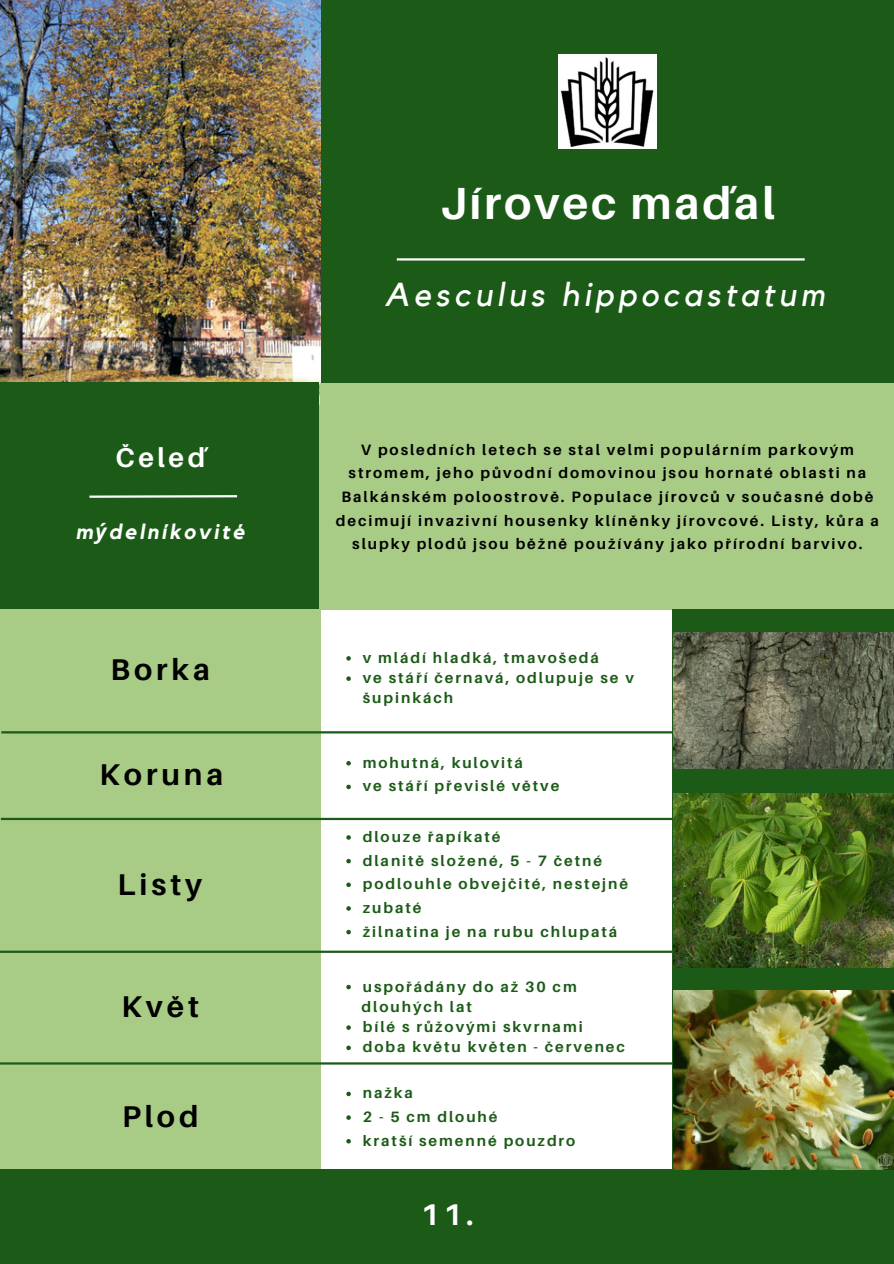
<style>
.page{position:relative;width:894px;height:1264px;background:#fff}
.page>*{position:absolute;margin:0;border:0;box-sizing:border-box;transform-origin:0 0}
.t1{font:700 45px "Aileron";letter-spacing:.06em;color:#fff}
.t2{font:italic 33px "Kollektif";letter-spacing:.13em;color:#fff}
.t3{font:700 30px "Aileron";letter-spacing:.13em;color:#000}
.t4{font:700 30px "Aileron";color:#fff}
.t5{font:700 27px "Aileron";letter-spacing:.13em;color:#fff}
.t6{font:italic 700 21px "Kollektif";letter-spacing:.13em;color:#fff}
.t7{font:700 15px/23.7px "Aileron";letter-spacing:.13em;color:#1c5b17}
.t8{font:700 15px/23.7px "Aileron";letter-spacing:.13em;color:#000;text-align:center}
.s1{font-family:"Noto Sans"}
</style>
<div class="page">
<div style="left:0;top:296px;width:320px;height:927px;background:#a8cb85"></div>
<div style="left:0;top:0;width:893px;height:383px;background:#1c5b17"></div>
<div style="left:0;top:1169px;width:893px;height:94px;background:#1c5b17"></div>
<hr style="left:396px;top:258px;width:408px;height:2px;background:#fff">
<img style="left:0;top:0;width:320px;height:404px">
<div style="left:0;top:382px;width:318px;height:227px;background:#1c5b17"></div>
<div style="left:320px;top:383px;width:573px;height:226px;background:#a8cb85"></div>
<img style="left:558px;top:54px;width:98px;height:95px">
<svg style="left:89px;top:495px;width:149px;height:3px"></svg>
<div style="left:672px;top:609px;width:221px;height:574px;background:#1c5b17"></div>
<hr style="left:1px;top:731px;width:671px;height:2px;background:#1c5b17">
<hr style="left:1px;top:817px;width:671px;height:3px;background:#1c5b17">
<hr style="left:0;top:950px;width:672px;height:2px;background:#1c5b17">
<hr style="left:0;top:1062px;width:672px;height:2px;background:#1c5b17">
<img style="left:673px;top:632px;width:220px;height:136px">
<img style="left:673px;top:793px;width:220px;height:174px">
<img style="left:673px;top:990px;width:219px;height:179px">
<svg style="left:346px;top:761px;width:5px;height:4px"></svg>
<svg style="left:346px;top:784px;width:5px;height:5px"></svg>
<svg style="left:346px;top:835px;width:5px;height:4px"></svg>
<svg style="left:346px;top:858px;width:5px;height:5px"></svg>
<svg style="left:346px;top:882px;width:5px;height:5px"></svg>
<svg style="left:346px;top:906px;width:5px;height:4px"></svg>
<svg style="left:346px;top:929px;width:5px;height:5px"></svg>
<svg style="left:346px;top:656px;width:5px;height:4px"></svg>
<svg style="left:346px;top:676px;width:5px;height:5px"></svg>
<svg style="left:346px;top:1091px;width:5px;height:5px"></svg>
<svg style="left:346px;top:1115px;width:5px;height:4px"></svg>
<svg style="left:346px;top:1139px;width:5px;height:4px"></svg>
<svg style="left:346px;top:984px;width:5px;height:5px"></svg>
<svg style="left:346px;top:1025px;width:5px;height:4px"></svg>
<svg style="left:346px;top:1045px;width:5px;height:5px"></svg>
<h3 class="t5" style="left:115px;top:440px;width:91px">Čeleď</h3>
<h3 class="t6" style="left:76px;top:522px;width:171px">m<span class="s1">ý</span>delníkovité</h3>
<h3 class="t3" style="left:110px;top:651px;width:101px">Borka</h3>
<h3 class="t3" style="left:99px;top:756px;width:125px">Koruna</h3>
<h3 class="t3" style="left:118px;top:865px;width:86px">Listy</h3>
<h3 class="t3" style="left:121px;top:987px;width:79px">Květ</h3>
<h3 class="t3" style="left:122px;top:1097px;width:78px">Plod</h3>
<h1 class="t1" style="left:440px;top:175px;width:336px">Jírovec maďal</h1>
<h2 class="t2" style="left:385px;top:279px;width:441px">Aesculus hippocastatum</h2>
<p class="t8" style="left:336px;top:437px;width:544px">V posledních letech se stal velmi populárním parkovým stromem, jeho původní domovinou jsou hornaté oblasti na Balkánském poloostrově. Populace jírovců v současné době decimují invazivní housenky klíněnky jírovcové. Listy, kůra a slupky plodů jsou běžně používány jako přírodní barvivo.</p>
<p class="t7" style="left:363px;top:647px;width:272px;line-height:20.2px">v mládí hladká, tmavošedá<br>ve stáří černavá, odlupuje se v šupinkách</p>
<p class="t7" style="left:363px;top:750px;width:198px">mohutná, kulovitá<br>ve stáří převislé větve</p>
<p class="t7" style="left:363px;top:824px;width:267px">dlouze řapíkaté<br>dlanitě složené, 5 - 7 četné podlouhle obvejčité, nestejně zubaté<br>žilnatina je na rubu chlupatá</p>
<p class="t7" style="left:363px;top:974px;width:215px">uspořádány do až 30 cm</p>
<p class="t7" style="left:363px;top:1016px;width:263px;line-height:20.2px">bílé s růžovými skvrnami doba květu květen - červenec</p>
<p class="t7" style="left:361px;top:994px;width:112px">dlouhých lat</p>
<p class="t7" style="left:363px;top:1081px;width:214px">nažka<br>2 - 5 cm dlouhé<br>kratší semenné pouzdro</p>
<h3 class="t4" style="left:420px;top:1196px;width:54px">11.</h3>
</div>
